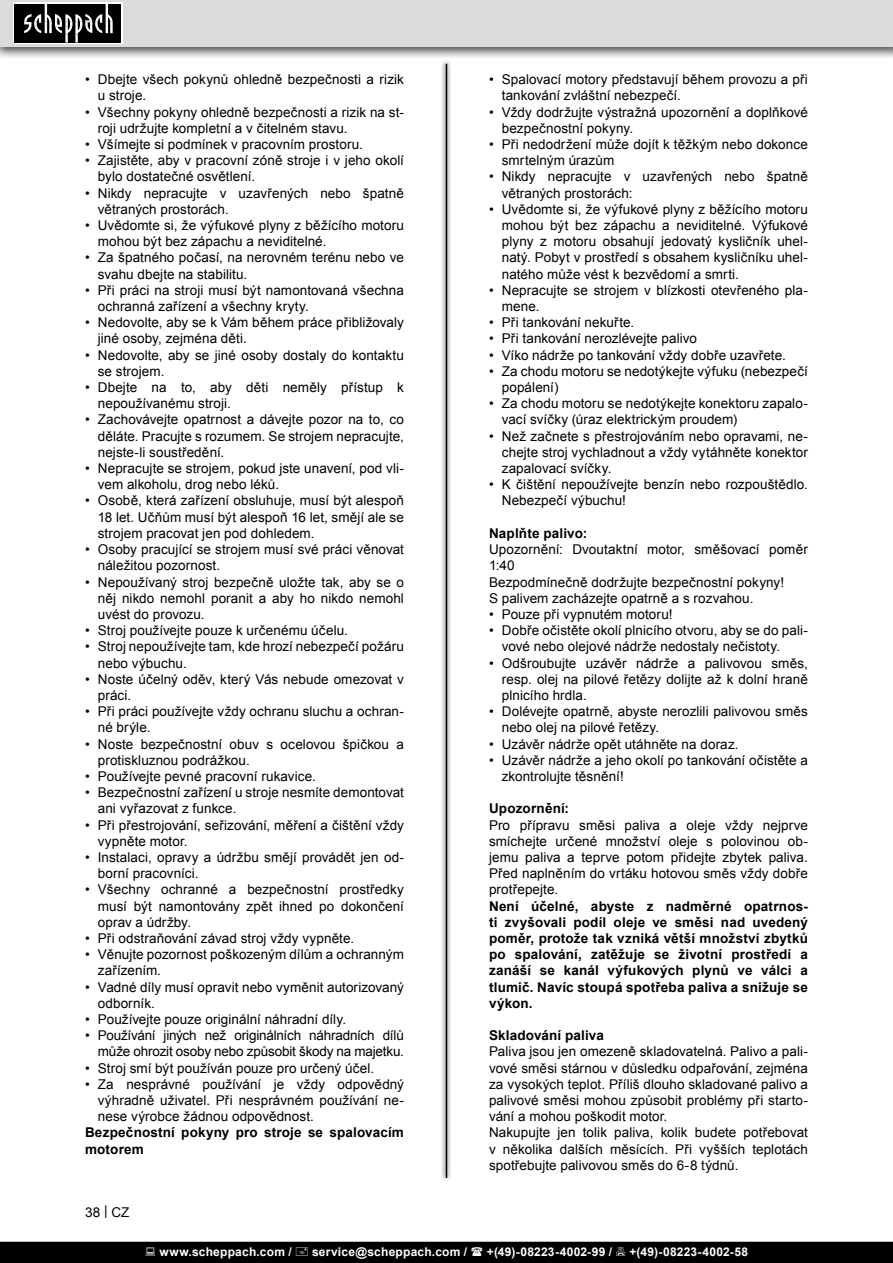
<style>
.page{position:relative;width:893px;height:1263px;background:#fff}
.page>*{position:absolute;margin:0;border:0;box-sizing:border-box;transform-origin:0 0}
.t1{font:13.5px/16.2px "Arial";letter-spacing:.005em;color:#000}
.t2{font:700 13.5px/16.2px "Arial";letter-spacing:.01em;color:#000}
.t3{font:13.5px/16.2px "Arial";letter-spacing:-.015em;color:#000;text-align:right}
.t4{font:700 12px "Arial";letter-spacing:.02em;color:#fff}
</style>
<div class="page">
<div style="left:0;top:0;width:893px;height:60px;background:#000;opacity:.75"></div>
<div style="left:0;top:0;width:893px;height:46px;background:#dbdbdb"></div>
<svg style="left:441px;top:59px;width:11px;height:1121px"></svg>
<hr style="left:446px;top:64px;width:1px;height:1114px;background:#000">
<svg style="left:13px;top:2px;width:109px;height:42px"></svg>
<div style="left:14px;top:4px;width:107px;height:38px;background:#000"></div>
<svg style="left:24px;top:4px;width:89px;height:38px"></svg>
<div style="left:0;top:1242px;width:893px;height:21px;background:#000"></div>
<p class="t1" style="left:98px;top:72px;width:308px;text-indent:-13px">• Dbejte všech pokynů ohledně bezpečnosti a rizik u stroje.</p>
<p class="t1" style="left:98px;top:104px;width:308px;text-indent:-13px">• Všechny pokyny ohledně bezpečnosti a rizik na st&shy;roji udržujte kompletní a v čitelném stavu.</p>
<p class="t1" style="left:85px;top:136px;width:279px">• Všímejte si podmínek v pracovním prostoru.</p>
<p class="t1" style="left:98px;top:153px;width:308px;text-indent:-13px">• Zajistěte, aby v pracovní zóně stroje i v jeho okolí bylo dostatečné osvětlení.</p>
<p class="t1" style="left:98px;top:185px;width:308px;text-indent:-13px">• Nikdy nepracujte v uzavřených nebo špatně větraných prostorách.</p>
<p class="t1" style="left:98px;top:217px;width:308px;text-indent:-13px">• Uvědomte si, že výfukové plyny z běžícího motoru mohou být bez zápachu a neviditelné.</p>
<p class="t1" style="left:98px;top:250px;width:308px;text-indent:-13px">• Za špatného počasí, na nerovném terénu nebo ve svahu dbejte na stabilitu.</p>
<p class="t1" style="left:98px;top:282px;width:308px;text-indent:-13px">• Při práci na stroji musí být namontovaná všechna ochranná zařízení a všechny kryty.</p>
<p class="t1" style="left:98px;top:315px;width:308px;text-indent:-13px">• Nedovolte, aby se k Vám během práce přibližovaly jiné osoby, zejména děti.</p>
<p class="t1" style="left:98px;top:347px;width:308px;text-indent:-13px">• Nedovolte, aby se jiné osoby dostaly do kontaktu se strojem.</p>
<p class="t1" style="left:98px;top:379px;width:308px;text-indent:-13px">• Dbejte na to, aby děti neměly přístup k nepoužívanému stroji.</p>
<p class="t1" style="left:98px;top:412px;width:308px;text-align:justify;text-indent:-13px">• Zachovávejte opatrnost a dávejte pozor na to, co děláte. Pracujte s rozumem. Se strojem nepracujte, nejste-li soustředění.</p>
<p class="t1" style="left:98px;top:460px;width:308px;text-indent:-13px">• Nepracujte se strojem, pokud jste unavení, pod vli&shy;vem alkoholu, drog nebo léků.</p>
<p class="t1" style="left:98px;top:493px;width:308px;text-align:justify;text-indent:-13px">• Osobě, která zařízení obsluhuje, musí být alespoň 18 let. Učňům musí být alespoň 16 let, smějí ale se strojem pracovat jen pod dohledem.</p>
<p class="t1" style="left:98px;top:541px;width:308px;text-indent:-13px">• Osoby pracující se strojem musí své práci věnovat náležitou pozornost.</p>
<p class="t1" style="left:98px;top:574px;width:308px;text-align:justify;text-indent:-13px">• Nepoužívaný stroj bezpečně uložte tak, aby se o něj nikdo nemohl poranit a aby ho nikdo nemohl uvést do provozu.</p>
<p class="t1" style="left:85px;top:622px;width:264px">• Stroj používejte pouze k určenému účelu.</p>
<p class="t1" style="left:98px;top:639px;width:308px;text-indent:-13px">• Stroj nepoužívejte tam, kde hrozí nebezpečí požáru nebo výbuchu.</p>
<p class="t1" style="left:98px;top:671px;width:308px;text-indent:-13px">• Noste účelný oděv, který Vás nebude omezovat v práci.</p>
<p class="t1" style="left:98px;top:703px;width:308px;text-indent:-13px">• Při práci používejte vždy ochranu sluchu a ochran&shy;né brýle.</p>
<p class="t1" style="left:98px;top:736px;width:308px;text-indent:-13px">• Noste bezpečnostní obuv s ocelovou špičkou a protiskluznou podrážkou.</p>
<p class="t1" style="left:85px;top:768px;width:233px">• Používejte pevné pracovní rukavice.</p>
<p class="t1" style="left:98px;top:784px;width:308px;text-indent:-13px">• Bezpečnostní zařízení u stroje nesmíte demontovat ani vyřazovat z funkce.</p>
<p class="t1" style="left:98px;top:817px;width:308px;text-indent:-13px">• Při přestrojování, seřizování, měření a čištění vždy vypněte motor.</p>
<p class="t1" style="left:98px;top:849px;width:308px;text-indent:-13px">• Instalaci, opravy a údržbu smějí provádět jen od&shy;borní pracovníci.</p>
<p class="t1" style="left:98px;top:882px;width:308px;text-align:justify;text-indent:-13px">• Všechny ochranné a bezpečnostní prostředky musí být namontovány zpět ihned po dokončení oprav a údržby.</p>
<p class="t1" style="left:85px;top:930px;width:271px">• Při odstraňování závad stroj vždy vypněte.</p>
<p class="t1" style="left:98px;top:946px;width:308px;text-indent:-13px">• Věnujte pozornost poškozeným dílům a ochranným zařízením.</p>
<p class="t1" style="left:98px;top:979px;width:308px;text-indent:-13px">• Vadné díly musí opravit nebo vyměnit autorizovaný odborník.</p>
<p class="t1" style="left:85px;top:1011px;width:263px">• Používejte pouze originální náhradní díly.</p>
<p class="t3" style="left:85px;top:1027px;width:320px">• Používání jiných než originálních náhradních dílů může ohrozit osoby nebo způsobit škody na majetku.</p>
<p class="t1" style="left:85px;top:1060px;width:291px">• Stroj smí být používán pouze pro určený účel.</p>
<p class="t1" style="left:98px;top:1076px;width:308px;text-align:justify;text-indent:-13px">• Za nesprávné používání je vždy odpovědný výhradně uživatel. Při nesprávném používání ne&shy;nese výrobce žádnou odpovědnost.</p>
<p class="t2" style="left:85px;top:1125px;width:320px">Bezpečnostní pokyny pro stroje se spalovacím motorem</p>
<p class="t1" style="left:85px;top:1204px;width:46px">38 | CZ</p>
<p class="t1" style="left:502px;top:72px;width:308px;text-indent:-13px">• Spalovací motory představují během provozu a při tankování zvláštní nebezpečí.</p>
<p class="t1" style="left:502px;top:104px;width:308px;text-indent:-13px">• Vždy dodržujte výstražná upozornění a doplňkové bezpečnostní pokyny.</p>
<p class="t1" style="left:502px;top:136px;width:308px;text-indent:-13px">• Při nedodržení může dojít k těžkým nebo dokonce smrtelným úrazům</p>
<p class="t1" style="left:502px;top:169px;width:308px;text-indent:-13px">• Nikdy nepracujte v uzavřených nebo špatně větraných prostorách:</p>
<p class="t1" style="left:502px;top:201px;width:308px;text-align:justify;text-indent:-13px">• Uvědomte si, že výfukové plyny z běžícího motoru mohou být bez zápachu a neviditelné. Výfukové plyny z motoru obsahují jedovatý kysličník uhel&shy;natý. Pobyt v prostředí s obsahem kysličníku uhel&shy;natého může vést k bezvědomí a smrti.</p>
<p class="t1" style="left:502px;top:282px;width:308px;text-indent:-13px">• Nepracujte se strojem v blízkosti otevřeného pla&shy;mene.</p>
<p class="t1" style="left:489px;top:315px;width:147px">• Při tankování nekuřte.</p>
<p class="t1" style="left:489px;top:331px;width:209px">• Při tankování nerozlévejte palivo</p>
<p class="t1" style="left:489px;top:347px;width:298px">• Víko nádrže po tankování vždy dobře uzavřete.</p>
<p class="t1" style="left:502px;top:363px;width:308px;text-indent:-13px">• Za chodu motoru se nedotýkejte výfuku (nebezpečí popálení)</p>
<p class="t1" style="left:502px;top:396px;width:308px;text-indent:-13px">• Za chodu motoru se nedotýkejte konektoru zapalo&shy;vací svíčky (úraz elektrickým proudem)</p>
<p class="t1" style="left:502px;top:428px;width:308px;text-align:justify;text-indent:-13px">• Než začnete s přestrojováním nebo opravami, ne&shy;chejte stroj vychladnout a vždy vytáhněte konektor zapalovací svíčky.</p>
<p class="t1" style="left:502px;top:477px;width:308px;text-indent:-13px">• K čištění nepoužívejte benzín nebo rozpouštědlo.<br>Nebezpečí výbuchu!</p>
<p class="t2" style="left:489px;top:525px;width:100px">Naplňte palivo:</p>
<p class="t1" style="left:489px;top:541px;width:320px">Upozornění: Dvoutaktní motor, směšovací poměr<br>1:40</p>
<p class="t1" style="left:489px;top:574px;width:297px">Bezpodmínečně dodržujte bezpečnostní pokyny!</p>
<p class="t1" style="left:489px;top:590px;width:266px">S palivem zacházejte opatrně a s rozvahou.</p>
<p class="t1" style="left:489px;top:606px;width:185px">• Pouze při vypnutém motoru!</p>
<p class="t1" style="left:502px;top:622px;width:308px;text-indent:-13px">• Dobře očistěte okolí plnicího otvoru, aby se do pali&shy;vové nebo olejové nádrže nedostaly nečistoty.</p>
<p class="t1" style="left:502px;top:655px;width:308px;text-align:justify;text-indent:-13px">• Odšroubujte uzávěr nádrže a palivovou směs, resp. olej na pilové řetězy dolijte až k dolní hraně plnicího hrdla.</p>
<p class="t1" style="left:502px;top:703px;width:308px;text-indent:-13px">• Dolévejte opatrně, abyste nerozlili palivovou směs nebo olej na pilové řetězy.</p>
<p class="t1" style="left:489px;top:736px;width:251px">• Uzávěr nádrže opět utáhněte na doraz.</p>
<p class="t1" style="left:502px;top:752px;width:308px;text-indent:-13px">• Uzávěr nádrže a jeho okolí po tankování očistěte a zkontrolujte těsnění!</p>
<p class="t2" style="left:489px;top:801px;width:82px">Upozornění:</p>
<p class="t1" style="left:489px;top:817px;width:320px;text-align:justify">Pro přípravu směsi paliva a oleje vždy nejprve smíchejte určené množství oleje s polovinou ob&shy;jemu paliva a teprve potom přidejte zbytek paliva.<br>Před naplněním do vrtáku hotovou směs vždy dobře protřepejte.</p>
<p class="t2" style="left:489px;top:898px;width:320px;text-align:justify">Není účelné, abyste z nadměrné opatrnos&shy;ti zvyšovali podíl oleje ve směsi nad uvedený poměr, protože tak vzniká větší množství zbytků po spalování, zatěžuje se životní prostředí a zanáší se kanál výfukových plynů ve válci a tlumič. Navíc stoupá spotřeba paliva a snižuje se výkon.</p>
<p class="t2" style="left:489px;top:1028px;width:116px">Skladování paliva</p>
<p class="t1" style="left:489px;top:1044px;width:320px;text-align:justify">Paliva jsou jen omezeně skladovatelná. Palivo a pali&shy;vové směsi stárnou v důsledku odpařování, zejména za vysokých teplot. Příliš dlouho skladované palivo a palivové směsi mohou způsobit problémy při starto&shy;vání a mohou poškodit motor.</p>
<p class="t1" style="left:489px;top:1125px;width:320px;text-align:justify">Nakupujte jen tolik paliva, kolik budete potřebovat v několika dalších měsících. Při vyšších teplotách spotřebujte palivovou směs do 6-8 týdnů.</p>
<p class="t4" style="left:159px;top:1244px;width:134px">www.scheppach.com /</p>
<p class="t4" style="left:312px;top:1244px;width:157px">service@scheppach.com /</p>
<p class="t4" style="left:487px;top:1244px;width:127px">+(49)-08223-4002-99 /</p>
<p class="t4" style="left:629px;top:1244px;width:120px">+(49)-08223-4002-58</p>
</div>
